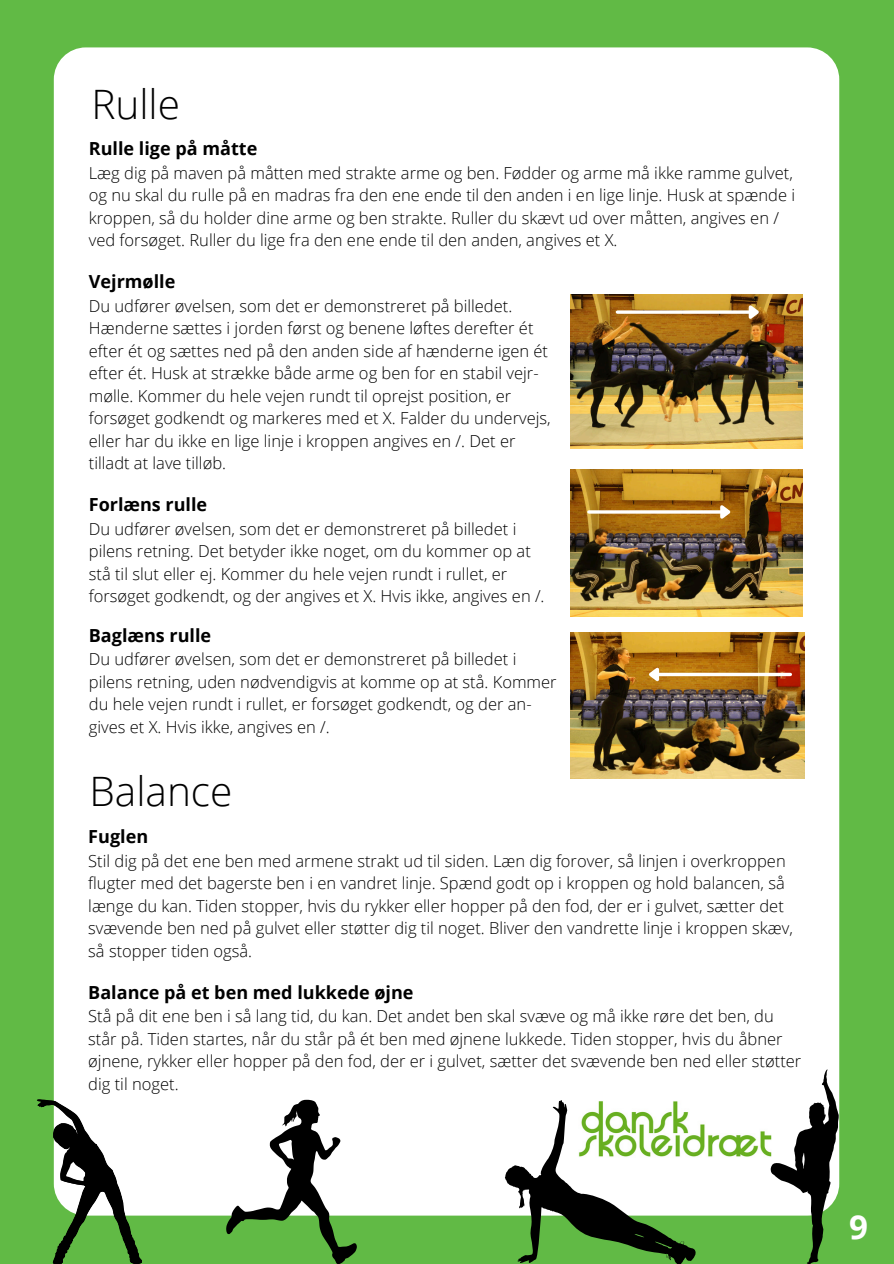
<style>
.page{position:relative;width:894px;height:1264px;background:#fff}
.page>*{position:absolute;margin:0;border:0;box-sizing:border-box;transform-origin:0 0}
.t1{font:300 40.5px "Open Sans";color:#000}
.t2{font:700 33px "Open Sans";color:#fff}
.t3{font:700 18px "Open Sans";color:#000}
.t4{font:300 16.5px/22.5px "Open Sans";color:#000}
</style>
<div class="page">
<div style="left:0;top:0;width:893px;height:1263px;background:#61ba45"></div>
<div style="left:54px;top:47px;width:785px;height:1168px;background:#fff;border-radius:32px"></div>
<svg style="left:226px;top:1099px;width:131px;height:164px"></svg>
<svg style="left:37px;top:1099px;width:105px;height:164px"></svg>
<svg style="left:504px;top:1100px;width:192px;height:163px"></svg>
<img style="left:570px;top:1100px;width:200px;height:73px">
<svg style="left:770px;top:1069px;width:69px;height:194px"></svg>
<img style="left:570px;top:294px;width:232px;height:155px">
<img style="left:570px;top:469px;width:232px;height:148px">
<img style="left:570px;top:632px;width:234px;height:146px">
<svg style="left:662px;top:672px;width:128px;height:4px"></svg>
<svg style="left:644px;top:662px;width:18px;height:22px"></svg>
<hr style="left:588px;top:510px;width:132px;height:3px;background:#fff">
<svg style="left:717px;top:502px;width:17px;height:22px"></svg>
<svg style="left:617px;top:310px;width:128px;height:4px"></svg>
<svg style="left:745px;top:302px;width:17px;height:22px"></svg>
<h1 class="t1" style="left:91px;top:77px;width:90px">Rulle</h1>
<p class="t3" style="left:89px;top:136px;width:170px">Rulle lige på måtte</p>
<p class="t4" style="left:89px;top:161px;width:707px">Læg dig på maven på måtten med strakte arme og ben. Fødder og arme må ikke ramme gulvet, og nu skal du rulle på en madras fra den ene ende til den anden i en lige linje. Husk at spænde i kroppen, så du holder dine arme og ben strakte. Ruller du skævt ud over måtten, angives en / ved forsøget. Ruller du lige fra den ene ende til den anden, angives et X.</p>
<p class="t3" style="left:89px;top:269px;width:88px">Vejrmølle</p>
<p class="t4" style="left:89px;top:294px;width:463px">Du udfører øvelsen, som det er demonstreret på billedet.<br>Hænderne sættes i jorden først og benene løftes derefter ét efter ét og sættes ned på den anden side af hænderne igen ét efter ét. Husk at strække både arme og ben for en stabil vejr&shy;mølle. Kommer du hele vejen rundt til oprejst position, er forsøget godkendt og markeres med et X. Falder du undervejs, eller har du ikke en lige linje i kroppen angives en /. Det er tilladt at lave tilløb.</p>
<p class="t3" style="left:89px;top:491px;width:120px">Forlæns rulle</p>
<p class="t4" style="left:89px;top:517px;width:457px">Du udfører øvelsen, som det er demonstreret på billedet i pilens retning. Det betyder ikke noget, om du kommer op at stå til slut eller ej. Kommer du hele vejen rundt i rullet, er forsøget godkendt, og der angives et X. Hvis ikke, angives en /.</p>
<p class="t3" style="left:89px;top:622px;width:124px">Baglæns rulle</p>
<p class="t4" style="left:89px;top:647px;width:469px">Du udfører øvelsen, som det er demonstreret på billedet i pilens retning, uden nødvendigvis at komme op at stå. Kommer du hele vejen rundt i rullet, er forsøget godkendt, og der an&shy;gives et X. Hvis ikke, angives en /.</p>
<h1 class="t1" style="left:89px;top:763px;width:144px">Balance</h1>
<p class="t3" style="left:88px;top:824px;width:61px">Fuglen</p>
<p class="t4" style="left:88px;top:849px;width:706px">Stil dig på det ene ben med armene strakt ud til siden. Læn dig forover, så linjen i overkroppen flugter med det bagerste ben i en vandret linje. Spænd godt op i kroppen og hold balancen, så længe du kan. Tiden stopper, hvis du rykker eller hopper på den fod, der er i gulvet, sætter det svævende ben ned på gulvet eller støtter dig til noget. Bliver den vandrette linje i kroppen skæv, så stopper tiden også.</p>
<p class="t3" style="left:88px;top:979px;width:327px">Balance på et ben med lukkede øjne</p>
<p class="t4" style="left:88px;top:1004px;width:714px">Stå på dit ene ben i så lang tid, du kan. Det andet ben skal svæve og må ikke røre det ben, du står på. Tiden startes, når du står på ét ben med øjnene lukkede. Tiden stopper, hvis du åbner øjnene, rykker eller hopper på den fod, der er i gulvet, sætter det svævende ben ned eller støtter dig til noget.</p>
<h2 class="t2" style="left:849px;top:1203px;width:20px">9</h2>
</div>
